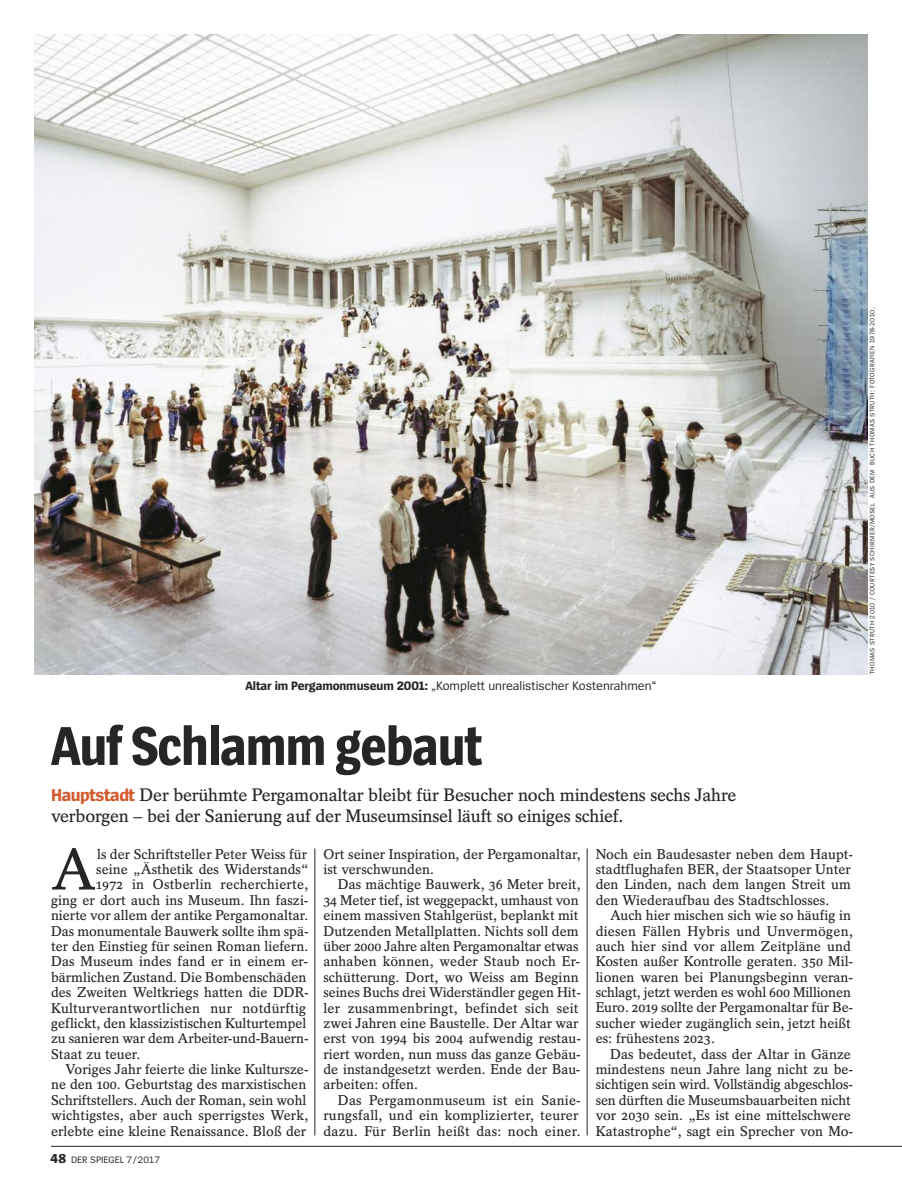
<style>
.page{position:relative;width:902px;height:1191px;background:#fff}
.page>*{position:absolute;margin:0;border:0;box-sizing:border-box;transform-origin:0 0}
.t1{font:600 58.2px "Spiegel Serif";color:#272627}
.t2{font:700 57px "Spiegel Sans Cd";letter-spacing:-.025em;color:#272627}
.t3{font:600 18px/21px "Spiegel Serif";letter-spacing:-.015em;color:#272627}
.t4{font:600 14.1px/15.3px "Spiegel Serif";color:#272627}
.t5{font:12.75px "Spiegel Sans";color:#272627}
.t6{font:9.75px "Spiegel Sans";letter-spacing:-.005em;color:#272627}
.t7{font:6.75px "Spiegel Sans";letter-spacing:.05em;color:#272627}
.s1{font-weight:700}
.s2{font-family:"Spiegel Sans";font-weight:700;color:#d3592c}
.s3{font-weight:700;font-size:13.5px}
</style>
<div class="page">
<hr style="left:51px;top:1146px;width:799px;height:1px;background:#272627">
<hr style="left:850px;top:1146px;width:51px;height:1px;background:#272627">
<hr style="left:314px;top:848px;width:1px;height:287px;background:#272627">
<hr style="left:587px;top:848px;width:1px;height:287px;background:#272627">
<svg style="left:34px;top:34px;width:833px;height:640px"></svg>
<p class="t5" style="left:245px;top:680px;width:412px"><span class="s1">Altar im Pergamonmuseum 2001:</span> „Komplett unrealistischer Kostenrahmen“</p>
<h2 class="t2" style="left:51px;top:725px;width:432px">Auf Schlamm gebaut</h2>
<p class="t3" style="left:51px;top:786px;width:687px"><span class="s2">Hauptstadt</span> Der berühmte Pergamonaltar bleibt für Besucher noch mindestens sechs Jahre verborgen – bei der Sanierung auf der Museumsinsel läuft so einiges schief.</p>
<h1 class="t1" style="left:51px;top:849px;width:47px">A</h1>
<p class="t4" style="left:97px;top:847px;width:211px">ls der Schriftsteller Peter Weiss für</p>
<p class="t4" style="left:96px;top:863px;width:214px">seine „Ästhetik des Widerstands“</p>
<p class="t4" style="left:96px;top:878px;width:213px">1972 in Ostberlin recherchierte,</p>
<p class="t4" style="left:51px;top:894px;width:259px">ging er dort auch ins Museum. Ihn faszi-</p>
<p class="t4" style="left:51px;top:909px;width:259px">nierte vor allem der antike Pergamonaltar.</p>
<p class="t4" style="left:51px;top:924px;width:259px">Das monumentale Bauwerk sollte ihm spä-</p>
<p class="t4" style="left:51px;top:940px;width:259px">ter den Einstieg für seinen Roman liefern.</p>
<p class="t4" style="left:51px;top:955px;width:258px">Das Museum indes fand er in einem er-</p>
<p class="t4" style="left:51px;top:970px;width:257px">bärmlichen Zustand. Die Bombenschäden</p>
<p class="t4" style="left:51px;top:986px;width:259px">des Zweiten Weltkriegs hatten die DDR-</p>
<p class="t4" style="left:51px;top:1001px;width:257px">Kulturverantwortlichen nur notdürftig</p>
<p class="t4" style="left:51px;top:1017px;width:257px">geflickt, den klassizistischen Kulturtempel</p>
<p class="t4" style="left:51px;top:1032px;width:259px">zu sanieren war dem Arbeiter-und-Bauern-</p>
<p class="t4" style="left:51px;top:1047px;width:91px">Staat zu teuer.</p>
<p class="t4" style="left:65px;top:1063px;width:245px">Voriges Jahr feierte die linke Kultursze-</p>
<p class="t4" style="left:51px;top:1078px;width:257px">ne den 100. Geburtstag des marxistischen</p>
<p class="t4" style="left:51px;top:1093px;width:257px">Schriftstellers. Auch der Roman, sein wohl</p>
<p class="t4" style="left:51px;top:1109px;width:259px">wichtigstes, aber auch sperrigstes Werk,</p>
<p class="t4" style="left:51px;top:1124px;width:257px">erlebte eine kleine Renaissance. Bloß der</p>
<p class="t6" style="left:51px;top:1156px;width:111px"><span class="s3">48</span> DER SPIEGEL 7/2017</p>
<p class="t4" style="left:323px;top:847px;width:259px">Ort seiner Inspiration, der Pergamonaltar, ist verschwunden.</p>
<p class="t4" style="left:323px;top:878px;width:259px;text-indent:14px">Das mächtige Bauwerk, 36 Meter breit, 34 Meter tief, ist weggepackt, umhaust von einem massiven Stahlgerüst, beplankt mit Dutzenden Metallplatten. Nichts soll dem über 2000 Jahre alten Pergamonaltar etwas anhaben können, weder Staub noch Er&shy;schütterung. Dort, wo Weiss am Beginn seines Buchs drei Widerständler gegen Hit&shy;ler zusammenbringt, befindet sich seit zwei Jahren eine Baustelle. Der Altar war erst von 1994 bis 2004 aufwendig restau&shy;riert worden, nun muss das ganze Gebäu&shy;de instandgesetzt werden. Ende der Bau&shy;arbeiten: offen.</p>
<p class="t4" style="left:323px;top:1093px;width:259px;text-indent:14px">Das Pergamonmuseum ist ein Sanie&shy;rungsfall, und ein komplizierter, teurer dazu. Für Berlin heißt das: noch einer.</p>
<p class="t4" style="left:595px;top:847px;width:259px">Noch ein Baudesaster neben dem Haupt&shy;stadtflughafen BER, der Staatsoper Unter den Linden, nach dem langen Streit um den Wiederaufbau des Stadtschlosses.</p>
<p class="t4" style="left:595px;top:909px;width:259px;text-indent:14px">Auch hier mischen sich wie so häufig in diesen Fällen Hybris und Unvermögen, auch hier sind vor allem Zeitpläne und Kosten außer Kontrolle geraten. 350 Mil&shy;lionen waren bei Planungsbeginn veran&shy;schlagt, jetzt werden es wohl 600 Millionen Euro. 2019 sollte der Pergamonaltar für Be&shy;sucher wieder zugänglich sein, jetzt heißt es: frühestens 2023.</p>
<p class="t4" style="left:595px;top:1047px;width:259px;text-indent:14px">Das bedeutet, dass der Altar in Gänze mindestens neun Jahre lang nicht zu be&shy;sichtigen sein wird. Vollständig abgeschlos&shy;sen dürften die Museumsbauarbeiten nicht vor 2030 sein. „Es ist eine mittelschwere Katastrophe“, sagt ein Sprecher von Mo-</p>
<p class="t7" style="left:869px;top:674px;width:368px;rotate:-90deg">THOMAS STRUTH 2010 / COURTESY SCHIRMER/MOSEL AUS DEM BUCH THOMAS STRUTH: FOTOGRAFIEN 1978-2010.</p>
</div>
